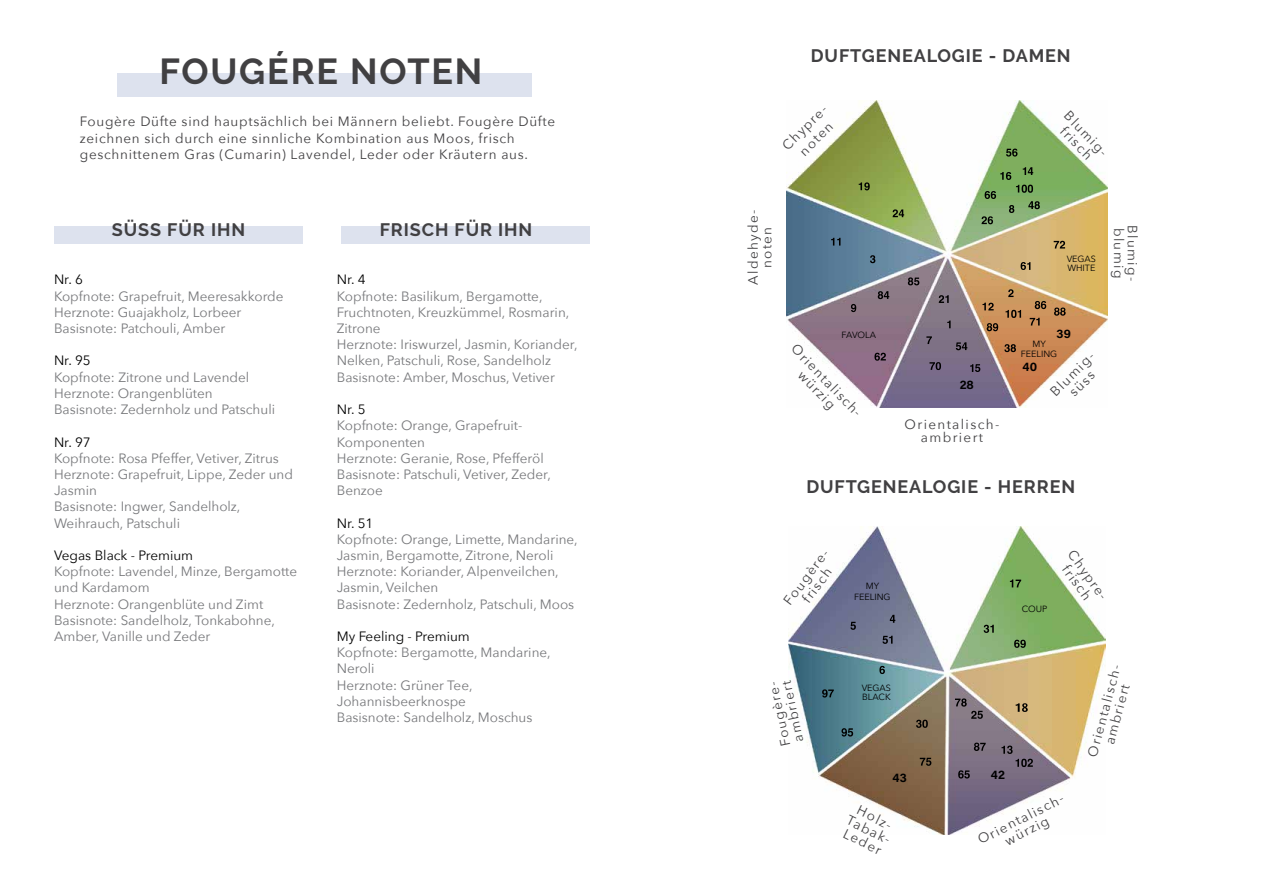
<style>
.page{position:relative;width:1263px;height:893px;background:#fff}
.page>*{position:absolute;margin:0;border:0;box-sizing:border-box;transform-origin:0 0}
.t1{font:700 36px "Raleway";letter-spacing:.05em;color:#414042}
.t2{font:700 18px "Raleway";letter-spacing:.05em;color:#414042}
.t3{font:13.5px/16.2px "Avenir Next";color:#77787b}
.t4{font:13.5px/13.5px "Avenir Next";letter-spacing:.05em;color:#414042;text-align:center}
.t5{font:13.5px "Avenir Next";color:#000}
.t6{font:13.5px/13.5px "Avenir Next";letter-spacing:.1em;color:#414042;text-align:center}
.t7{font:12px "Acumin Variable Concept";letter-spacing:.01em;color:#000}
.t8{font:9px/9px "Avenir Next";color:#000}
</style>
<div class="page">
<img style="left:786px;top:100px;width:322px;height:307px">
<img style="left:788px;top:527px;width:318px;height:307px">
<svg style="left:1006px;top:149px;width:11px;height:8px"></svg>
<svg style="left:1054px;top:241px;width:11px;height:8px"></svg>
<svg style="left:870px;top:255px;width:5px;height:8px"></svg>
<svg style="left:893px;top:209px;width:11px;height:8px"></svg>
<svg style="left:859px;top:182px;width:11px;height:8px"></svg>
<svg style="left:831px;top:238px;width:9px;height:8px"></svg>
<svg style="left:947px;top:320px;width:4px;height:8px"></svg>
<svg style="left:1008px;top:289px;width:5px;height:8px"></svg>
<svg style="left:939px;top:295px;width:10px;height:8px"></svg>
<svg style="left:956px;top:342px;width:11px;height:8px"></svg>
<svg style="left:1004px;top:344px;width:12px;height:8px"></svg>
<svg style="left:1030px;top:318px;width:10px;height:8px"></svg>
<svg style="left:929px;top:362px;width:12px;height:8px"></svg>
<svg style="left:987px;top:323px;width:11px;height:8px"></svg>
<svg style="left:1054px;top:308px;width:12px;height:8px"></svg>
<svg style="left:1035px;top:301px;width:11px;height:8px"></svg>
<svg style="left:878px;top:291px;width:11px;height:8px"></svg>
<svg style="left:908px;top:277px;width:11px;height:8px"></svg>
<svg style="left:874px;top:353px;width:12px;height:8px"></svg>
<svg style="left:1005px;top:310px;width:16px;height:8px"></svg>
<svg style="left:851px;top:304px;width:5px;height:8px"></svg>
<svg style="left:926px;top:336px;width:6px;height:8px"></svg>
<svg style="left:982px;top:303px;width:12px;height:7px"></svg>
<svg style="left:1020px;top:262px;width:10px;height:8px"></svg>
<svg style="left:970px;top:364px;width:10px;height:8px"></svg>
<svg style="left:981px;top:167px;width:59px;height:57px;background:#7aa364"></svg>
<svg style="left:882px;top:636px;width:10px;height:8px"></svg>
<svg style="left:850px;top:622px;width:6px;height:8px"></svg>
<svg style="left:916px;top:720px;width:12px;height:8px"></svg>
<svg style="left:879px;top:666px;width:6px;height:8px"></svg>
<svg style="left:920px;top:758px;width:11px;height:8px"></svg>
<svg style="left:822px;top:689px;width:12px;height:9px"></svg>
<svg style="left:958px;top:770px;width:12px;height:8px"></svg>
<svg style="left:1010px;top:579px;width:11px;height:8px"></svg>
<svg style="left:984px;top:625px;width:10px;height:8px"></svg>
<svg style="left:1014px;top:640px;width:12px;height:8px"></svg>
<svg style="left:974px;top:743px;width:12px;height:8px"></svg>
<svg style="left:841px;top:728px;width:12px;height:8px"></svg>
<svg style="left:890px;top:615px;width:5px;height:8px"></svg>
<svg style="left:1001px;top:746px;width:32px;height:21px"></svg>
<svg style="left:1015px;top:703px;width:13px;height:9px"></svg>
<svg style="left:955px;top:698px;width:28px;height:21px"></svg>
<div style="left:117px;top:73px;width:414px;height:24px;background:#dde2ee"></div>
<div style="left:54px;top:226px;width:249px;height:17px;background:#dde2ee"></div>
<div style="left:341px;top:226px;width:249px;height:17px;background:#dde2ee"></div>
<h1 class="t1" style="left:160px;top:51px;width:324px">FOUGÉRE NOTEN</h1>
<p class="t4" style="left:80px;top:113px;width:477px;line-height:16.2px;text-align:left">Fougère Düfte sind hauptsächlich bei Männern beliebt. Fougère Düfte zeichnen sich durch eine sinnliche Kombination aus Moos, frisch geschnittenem Gras (Cumarin) Lavendel, Leder oder Kräutern aus.</p>
<h2 class="t2" style="left:112px;top:220px;width:135px">SÜSS FÜR IHN</h2>
<h2 class="t2" style="left:380px;top:220px;width:154px">FRISCH FÜR IHN</h2>
<p class="t5" style="left:54px;top:268px;width:30px">Nr. 6</p>
<p class="t3" style="left:54px;top:287px;width:231px">Kopfnote: Grapefruit, Meeresakkorde<br>Herznote: Guajakholz, Lorbeer<br>Basisnote: Patchouli, Amber</p>
<p class="t5" style="left:54px;top:349px;width:38px">Nr. 95</p>
<p class="t3" style="left:54px;top:368px;width:223px">Kopfnote: Zitrone und Lavendel<br>Herznote: Orangenblüten<br>Basisnote: Zedernholz und Patschuli</p>
<p class="t5" style="left:54px;top:430px;width:38px">Nr. 97</p>
<p class="t3" style="left:54px;top:449px;width:241px">Kopfnote: Rosa Pfeffer, Vetiver, Zitrus<br>Herznote: Grapefruit, Lippe, Zeder und<br>Jasmin<br>Basisnote: Ingwer, Sandelholz,<br>Weihrauch, Patschuli</p>
<p class="t5" style="left:54px;top:544px;width:141px">Vegas Black - Premium</p>
<p class="t3" style="left:54px;top:563px;width:245px">Kopfnote: Lavendel, Minze, Bergamotte und Kardamom<br>Herznote: Orangenblüte und Zimt<br>Basisnote: Sandelholz, Tonkabohne,<br>Amber, Vanille und Zeder</p>
<p class="t5" style="left:337px;top:268px;width:30px">Nr. 4</p>
<p class="t3" style="left:337px;top:287px;width:242px">Kopfnote: Basilikum, Bergamotte, Fruchtnoten, Kreuzkümmel, Rosmarin, Zitrone<br>Herznote: Iriswurzel, Jasmin, Koriander, Nelken, Patschuli, Rose, Sandelholz Basisnote: Amber, Moschus, Vetiver</p>
<p class="t5" style="left:337px;top:398px;width:30px">Nr. 5</p>
<p class="t3" style="left:337px;top:417px;width:216px">Kopfnote: Orange, Grapefruit-<br>Komponenten<br>Herznote: Geranie, Rose, Pfefferöl<br>Basisnote: Patschuli, Vetiver, Zeder,<br>Benzoe</p>
<p class="t5" style="left:337px;top:511px;width:38px">Nr. 51</p>
<p class="t3" style="left:337px;top:530px;width:242px">Kopfnote: Orange, Limette, Mandarine, Jasmin, Bergamotte, Zitrone, Neroli Herznote: Koriander, Alpenveilchen, Jasmin, Veilchen<br>Basisnote: Zedernholz, Patschuli, Moos</p>
<p class="t5" style="left:337px;top:625px;width:135px">My Feeling - Premium</p>
<p class="t3" style="left:337px;top:644px;width:215px">Kopfnote: Bergamotte, Mandarine,<br>Neroli<br>Herznote: Grüner Tee,<br>Johannisbeerknospe<br>Basisnote: Sandelholz, Moschus</p>
<h2 class="t2" style="left:811px;top:46px;width:261px">DUFTGENEALOGIE - DAMEN</h2>
<p class="t4" style="left:778px;top:141px;width:61px;line-height:16.2px;rotate:-45deg">Chypre&shy;noten</p>
<p class="t4" style="left:1072px;top:108px;width:60px;rotate:46deg">Blumig&shy;frisch</p>
<p class="t6" style="left:746px;top:285px;width:77px;rotate:-90deg">Aldehyde&shy;noten</p>
<p class="t8" style="left:1067px;top:254px;width:31px">VEGAS<br>WHITE</p>
<p class="t4" style="left:1126px;top:228px;width:52px;rotate:90deg">blumig</p>
<p class="t4" style="left:1140px;top:225px;width:58px;rotate:90deg">Blumig-</p>
<p class="t8" style="left:841px;top:330px;width:36px">FAVOLA</p>
<p class="t4" style="left:799px;top:341px;width:99px;rotate:46deg">Orientalisch&shy;würzig</p>
<p class="t7" style="left:960px;top:376px;width:16px">28</p>
<p class="t6" style="left:905px;top:417px;width:96px">Orientalisch&shy;ambriert</p>
<p class="t7" style="left:1057px;top:326px;width:16px">39</p>
<p class="t8" style="left:1021px;top:338px;width:38px;line-height:10.8px;text-align:center">MY<br>FEELING</p>
<p class="t4" style="left:1047px;top:389px;width:60px;rotate:-45deg">Blumig&shy;süss</p>
<p class="t7" style="left:1023px;top:359px;width:16px">40</p>
<h2 class="t2" style="left:806px;top:476px;width:270px">DUFTGENEALOGIE - HERREN</h2>
<p class="t4" style="left:781px;top:599px;width:69px;rotate:-53deg">Fougère&shy;frisch</p>
<p class="t8" style="left:854px;top:580px;width:38px;line-height:10.8px;text-align:center">MY<br>FEELING</p>
<p class="t8" style="left:1022px;top:604px;width:27px">COUP</p>
<p class="t4" style="left:1077px;top:547px;width:61px;rotate:54deg">Chypre&shy;frisch</p>
<p class="t4" style="left:779px;top:748px;width:69px;text-align:left;rotate:-102deg">Fougère&shy;ambriert</p>
<p class="t8" style="left:862px;top:683px;width:31px">VEGAS<br>BLACK</p>
<p class="t7" style="left:892px;top:769px;width:16px">43</p>
<p class="t7" style="left:991px;top:766px;width:16px">42</p>
<p class="t4" style="left:856px;top:800px;width:51px;rotate:26deg">Holz-<br>Tabak-<br>Leder</p>
<p class="t4" style="left:975px;top:834px;width:99px;rotate:-27deg">Orientalisch&shy;würzig</p>
<p class="t4" style="left:1085px;top:754px;width:99px;rotate:-75deg">Orientalisch&shy;ambriert</p>
</div>
